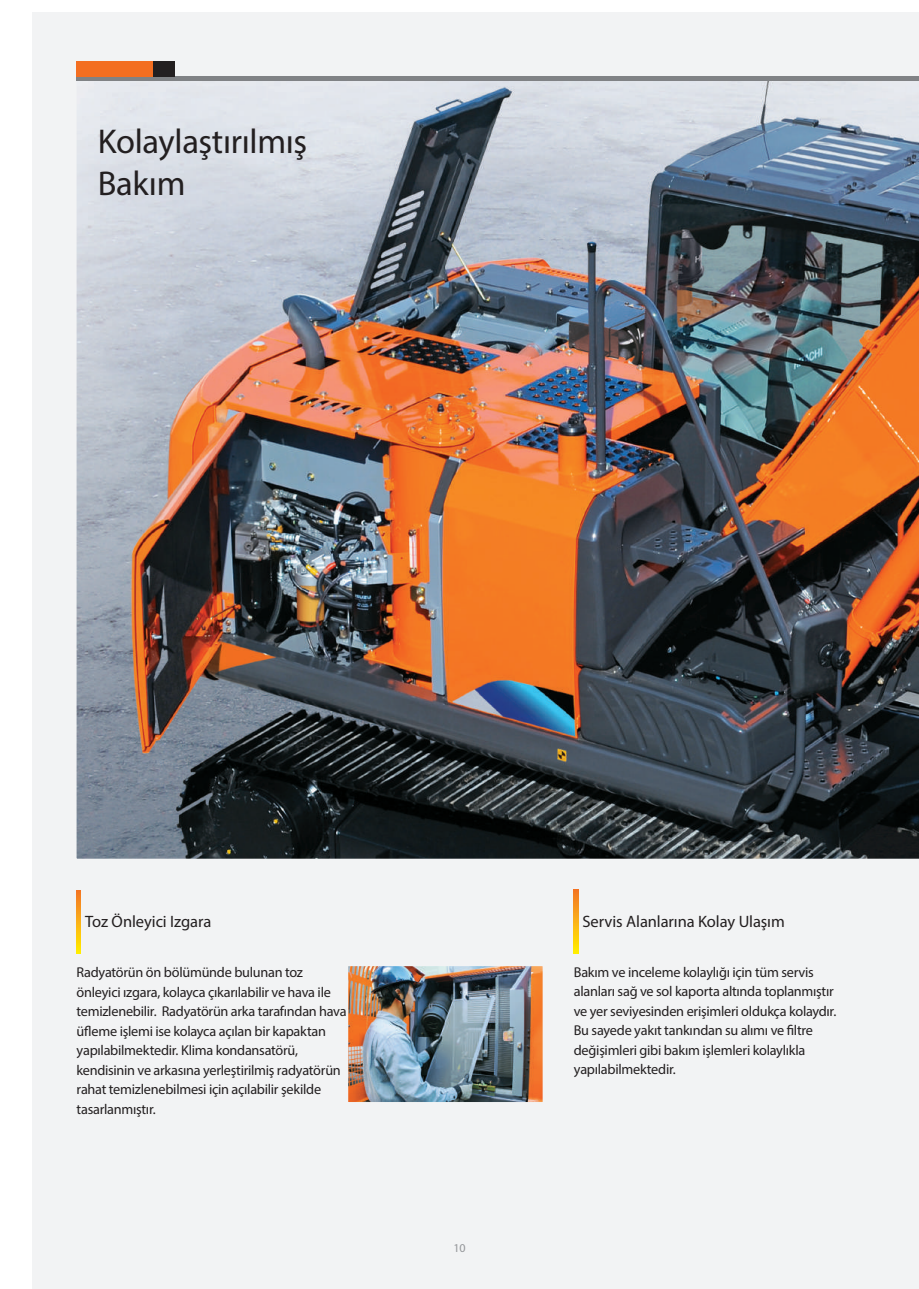
<style>
.page{position:relative;width:919px;height:1289px;background:#fff}
.page>*{position:absolute;margin:0;border:0;box-sizing:border-box;transform-origin:0 0}
.t1{font:34.5px/42px "Myriad Pro";letter-spacing:-.01em;color:#231f20}
.t2{font:16.5px "Myriad Pro";letter-spacing:-.005em;color:#231f20}
.t3{font:14.25px/19.5px "Myriad Pro";letter-spacing:-.02em;color:#231f20}
.t4{font:12px "Myriad Pro";color:#939598}
</style>
<div class="page">
<div style="left:33px;top:13px;width:885px;height:1275px;background:#f2f3f4"></div>
<img style="left:348px;top:966px;width:195px;height:136px">
<img style="left:76px;top:78px;width:842px;height:781px">
<hr style="left:77px;top:77px;width:841px;height:4px;background:#808285">
<div style="left:77px;top:61px;width:77px;height:16px;background:#f36e21"></div>
<div style="left:154px;top:61px;width:21px;height:16px;background:#231f20"></div>
<svg style="left:77px;top:890px;width:4px;height:63px"></svg>
<svg style="left:573px;top:889px;width:5px;height:64px"></svg>
<h1 class="t1" style="left:98px;top:120px;width:211px">Kolaylaştırılmış<br>Bakım</h1>
<p class="t2" style="left:85px;top:911px;width:128px">Toz Önleyici Izgara</p>
<p class="t3" style="left:77px;top:962px;width:272px">Radyatörün ön bölümünde bulunan toz önleyici ızgara, kolayca çıkarılabilir ve hava ile temizlenebilir. Radyatörün arka tarafından hava üfleme işlemi ise kolayca açılan bir kapaktan yapılabilmektedir. Klima kondansatörü, kendisinin ve arkasına yerleştirilmiş radyatörün rahat temizlenebilmesi için açılabilir şekilde tasarlanmıştır.</p>
<p class="t4" style="left:453px;top:1240px;width:14px">10</p>
<p class="t2" style="left:582px;top:911px;width:204px">Servis Alanlarına Kolay Ulaşım</p>
<p class="t3" style="left:573px;top:961px;width:264px">Bakım ve inceleme kolaylığı için tüm servis alanları sağ ve sol kaporta altında toplanmıştır ve yer seviyesinden erişimleri oldukça kolaydır.<br>Bu sayede yakıt tankından su alımı ve filtre değişimleri gibi bakım işlemleri kolaylıkla yapılabilmektedir.</p>
</div>
